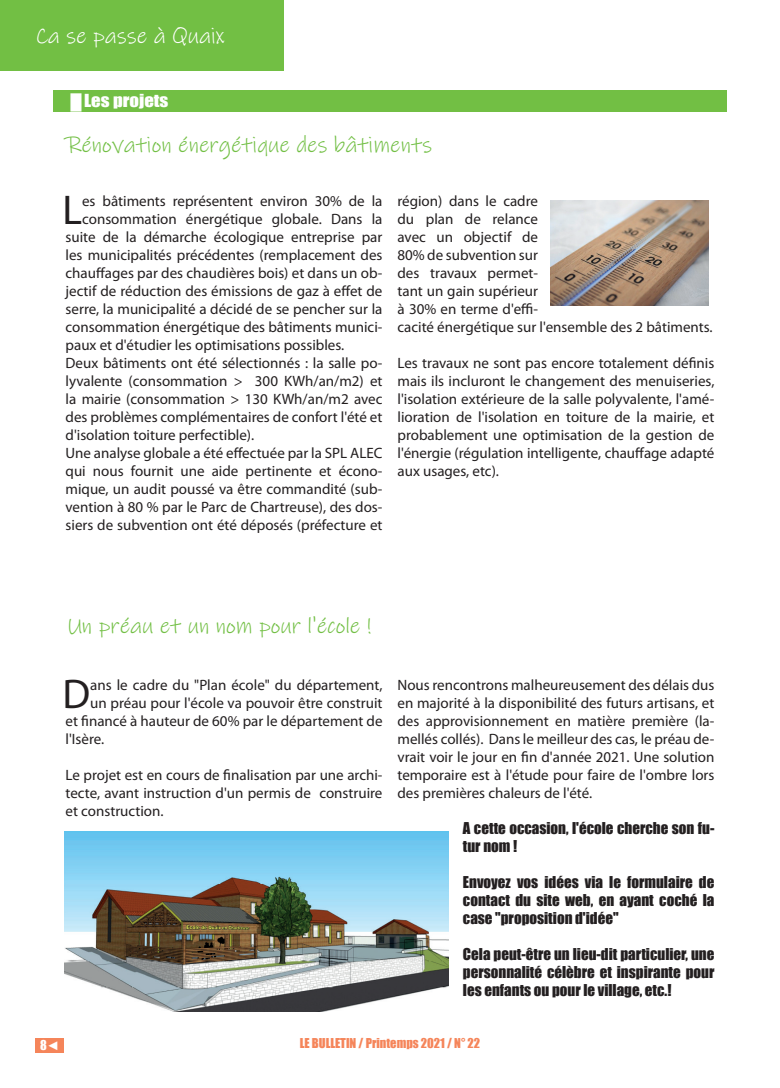
<style>
.page{position:relative;width:780px;height:1088px;background:#fff}
.page>*{position:absolute;margin:0;border:0;box-sizing:border-box;transform-origin:0 0}
.t1{font:41.75px "Myriad Pro";color:#231f20}
.t2{font:22.5px "Ink Free";color:#72bf44}
.t3{font:22.5px "Ink Free";color:#fff}
.t4{font:16.5px "Impact";color:#fff;scale:1.14 1}
.t5{font:15px/18px "Myriad Pro";color:#231f20;text-align:justify}
.t6{font:15px/18px "Impact";color:#231f20;text-align:justify}
.t7{font:12.5px "Impact";color:#f5855a}
.t8{font:12.5px "Impact";color:#fff}
.s1{font-size:15px}
</style>
<div class="page">
<div style="left:35px;top:1038px;width:29px;height:14px;background:#f5855a"></div>
<div style="left:0;top:0;width:283px;height:71px;background:#72bf44"></div>
<div style="left:53px;top:90px;width:673px;height:22px;background:#72bf44"></div>
<img style="left:64px;top:831px;width:385px;height:181px">
<img style="left:550px;top:200px;width:158px;height:105px">
<h2 class="t3" style="left:35px;top:23px;width:191px">Ca se passe à Quaix</h2>
<p class="t4" style="left:71px;top:88px;width:87px"><span class="s1">█</span> Les projets</p>
<h2 class="t2" style="left:67px;top:132px;width:366px">Rénovation énergétique des bâtiments</h2>
<h1 class="t1" style="left:62px;top:184px;width:21px">L</h1>
<p class="t5" style="left:82px;top:192px;width:302px">es bâtiments représentent environ 30% de la</p>
<p class="t5" style="left:82px;top:210px;width:302px">consommation énergétique globale. Dans la</p>
<p class="t5" style="left:66px;top:228px;width:318px">suite de la démarche écologique entreprise par</p>
<p class="t5" style="left:66px;top:246px;width:318px">les municipalités précédentes (remplacement des</p>
<p class="t5" style="left:66px;top:264px;width:318px">chauffages par des chaudières bois) et dans un ob-</p>
<p class="t5" style="left:66px;top:282px;width:318px">jectif de réduction des émissions de gaz à effet de</p>
<p class="t5" style="left:66px;top:300px;width:318px">serre, la municipalité a décidé de se pencher sur la</p>
<p class="t5" style="left:66px;top:318px;width:318px">consommation énergétique des bâtiments munici-</p>
<p class="t5" style="left:66px;top:336px;width:280px">paux et d'étudier les optimisations possibles.</p>
<p class="t5" style="left:66px;top:354px;width:318px">Deux bâtiments ont été sélectionnés : la salle po-</p>
<p class="t5" style="left:66px;top:372px;width:318px">lyvalente (consommation &gt; 300 KWh/an/m2) et</p>
<p class="t5" style="left:66px;top:390px;width:318px">la mairie (consommation &gt; 130 KWh/an/m2 avec</p>
<p class="t5" style="left:66px;top:408px;width:318px">des problèmes complémentaires de confort l'été et</p>
<p class="t5" style="left:66px;top:426px;width:190px">d'isolation toiture perfectible).</p>
<p class="t5" style="left:66px;top:444px;width:318px">Une analyse globale a été effectuée par la SPL ALEC</p>
<p class="t5" style="left:66px;top:462px;width:318px">qui nous fournit une aide pertinente et écono-</p>
<p class="t5" style="left:66px;top:480px;width:318px">mique, un audit poussé va être commandité (sub-</p>
<p class="t5" style="left:66px;top:498px;width:318px">vention à 80 % par le Parc de Chartreuse), des dos-</p>
<p class="t5" style="left:66px;top:516px;width:318px">siers de subvention ont été déposés (préfecture et</p>
<p class="t5" style="left:397px;top:192px;width:317px;text-align:left">région) dans le cadre<br>du plan de relance<br>avec un objectif de<br>80% de subvention sur<br>des travaux permet-<br>tant un gain supérieur<br>à 30% en terme d'effi-<br>cacité énergétique sur l'ensemble des 2 bâtiments.</p>
<p class="t5" style="left:397px;top:354px;width:318px">Les travaux ne sont pas encore totalement définis mais ils incluront le changement des menuiseries, l'isolation extérieure de la salle polyvalente, l'amé&shy;lioration de l'isolation en toiture de la mairie, et probablement une optimisation de la gestion de l'énergie (régulation intelligente, chauffage adapté aux usages, etc).</p>
<h2 class="t2" style="left:67px;top:613px;width:305px">Un préau et un nom pour l'école !</h2>
<h1 class="t1" style="left:62px;top:668px;width:29px">D</h1>
<p class="t5" style="left:90px;top:676px;width:294px">ans le cadre du "Plan école" du département,</p>
<p class="t5" style="left:90px;top:694px;width:294px">un préau pour l'école va pouvoir être construit</p>
<p class="t5" style="left:66px;top:712px;width:318px">et financé à hauteur de 60% par le département de</p>
<p class="t5" style="left:66px;top:730px;width:40px">l'Isère.</p>
<p class="t5" style="left:66px;top:766px;width:318px">Le projet est en cours de finalisation par une archi&shy;tecte, avant instruction d'un permis de construire et construction.</p>
<p class="t5" style="left:397px;top:676px;width:318px">Nous rencontrons malheureusement des délais dus en majorité à la disponibilité des futurs artisans, et des approvisionnement en matière première (la&shy;mellés collés). Dans le meilleur des cas, le préau de&shy;vrait voir le jour en fin d'année 2021. Une solution temporaire est à l'étude pour faire de l'ombre lors des premières chaleurs de l'été.</p>
<p class="t6" style="left:463px;top:819px;width:253px">A cette occasion, l'école cherche son fu&shy;tur nom !</p>
<p class="t6" style="left:463px;top:873px;width:253px">Envoyez vos idées via le formulaire de contact du site web, en ayant coché la case "proposition d'idée"</p>
<p class="t6" style="left:463px;top:945px;width:253px">Cela peut-être un lieu-dit particulier, une personnalité célèbre et inspirante pour les enfants ou pour le village, etc.!</p>
<p class="t8" style="left:40px;top:1036px;width:21px">8◄</p>
<p class="t7" style="left:300px;top:1033px;width:182px">LE BULLETIN / Printemps 2021 / N° 22</p>
</div>
